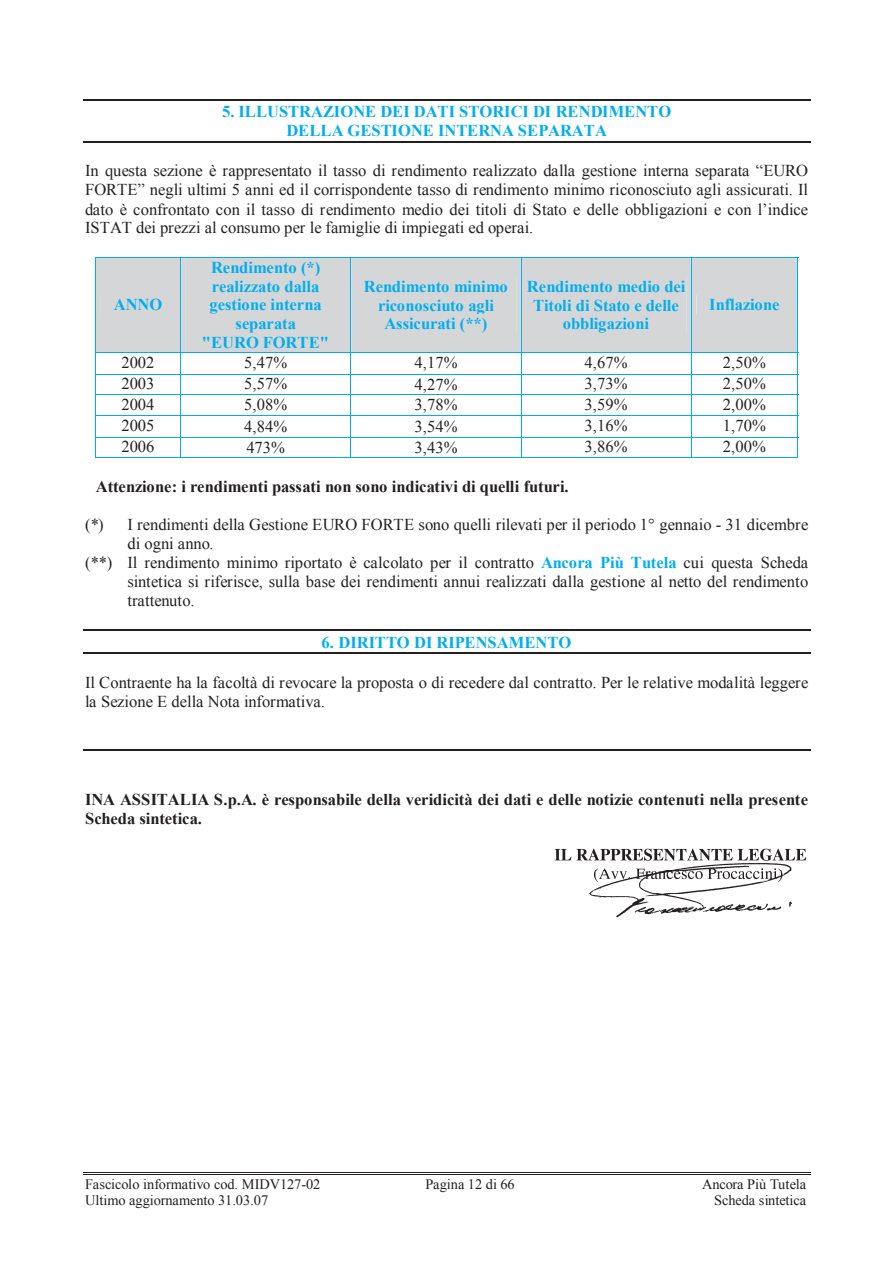
<style>
.page{position:relative;width:893px;height:1263px;background:#fff}
.page>*{position:absolute;margin:0;border:0;box-sizing:border-box;transform-origin:0 0}
.t1{font:16.5px/18.9px "Times New Roman";color:#231f20;text-align:justify}
.t2{font:700 16.5px/19px "Times New Roman";letter-spacing:-.005em;color:#00aeef;text-align:center}
.t3{font:700 16.5px/19px "Times New Roman";color:#231f20}
.t4{font:14.4px "Times New Roman";color:#231f20}
.s1{font-weight:700;color:#00aeef}
</style>
<div class="page">
<hr style="left:83px;top:1173px;width:727px;height:1px;background:#231f20">
<hr style="left:83px;top:1174px;width:727px;height:1px;background:#231f20">
<hr style="left:83px;top:99px;width:727px;height:1px;background:#231f20">
<hr style="left:83px;top:141px;width:727px;height:2px;background:#231f20">
<svg style="left:95px;top:257px;width:703px;height:201px"></svg>
<hr style="left:83px;top:629px;width:727px;height:2px;background:#231f20">
<hr style="left:83px;top:653px;width:727px;height:1px;background:#231f20">
<hr style="left:83px;top:749px;width:727px;height:2px;background:#231f20">
<img style="left:554px;top:848px;width:253px;height:69px">
<p class="t2" style="left:222px;top:102px;width:450px">5. ILLUSTRAZIONE DEI DATI STORICI DI RENDIMENTO<br>DELLA GESTIONE INTERNA SEPARATA</p>
<p class="t1" style="left:85px;top:161px;width:724px">In questa sezione è rappresentato il tasso di rendimento realizzato dalla gestione interna separata “EURO FORTE” negli ultimi 5 anni ed il corrispondente tasso di rendimento minimo riconosciuto agli assicurati. Il dato è confrontato con il tasso di rendimento medio dei titoli di Stato e delle obbligazioni e con l’indice ISTAT dei prezzi al consumo per le famiglie di impiegati ed operai.</p>
<p class="t2" style="left:114px;top:295px;width:50px">ANNO</p>
<p class="t2" style="left:202px;top:257px;width:129px">Rendimento (*) realizzato dalla gestione interna separata<br>"EURO FORTE"</p>
<p class="t2" style="left:364px;top:277px;width:145px">Rendimento minimo riconosciuto agli<br>Assicurati (**)</p>
<p class="t2" style="left:527px;top:277px;width:160px">Rendimento medio dei<br>Titoli di Stato e delle obbligazioni</p>
<p class="t2" style="left:709px;top:295px;width:72px">Inflazione</p>
<p class="t1" style="left:121px;top:353px;width:35px">2002</p>
<p class="t1" style="left:244px;top:353px;width:44px">5,47%</p>
<p class="t1" style="left:414px;top:353px;width:44px">4,17%</p>
<p class="t1" style="left:584px;top:353px;width:44px">4,67%</p>
<p class="t1" style="left:723px;top:353px;width:44px">2,50%</p>
<p class="t1" style="left:121px;top:374px;width:35px">2003</p>
<p class="t1" style="left:244px;top:374px;width:44px">5,57%</p>
<p class="t1" style="left:414px;top:375px;width:44px">4,27%</p>
<p class="t1" style="left:584px;top:374px;width:44px">3,73%</p>
<p class="t1" style="left:723px;top:374px;width:44px">2,50%</p>
<p class="t1" style="left:121px;top:395px;width:35px">2004</p>
<p class="t1" style="left:244px;top:395px;width:44px">5,08%</p>
<p class="t1" style="left:414px;top:395px;width:44px">3,78%</p>
<p class="t1" style="left:584px;top:395px;width:44px">3,59%</p>
<p class="t1" style="left:723px;top:395px;width:44px">2,00%</p>
<p class="t1" style="left:121px;top:416px;width:35px">2005</p>
<p class="t1" style="left:244px;top:417px;width:44px">4,84%</p>
<p class="t1" style="left:414px;top:417px;width:44px">3,54%</p>
<p class="t1" style="left:584px;top:416px;width:44px">3,16%</p>
<p class="t1" style="left:723px;top:416px;width:44px">1,70%</p>
<p class="t1" style="left:121px;top:437px;width:35px">2006</p>
<p class="t1" style="left:246px;top:438px;width:40px">473%</p>
<p class="t1" style="left:414px;top:438px;width:44px">3,43%</p>
<p class="t1" style="left:584px;top:437px;width:44px">3,86%</p>
<p class="t1" style="left:723px;top:437px;width:44px">2,00%</p>
<p class="t3" style="left:96px;top:477px;width:474px">Attenzione: i rendimenti passati non sono indicativi di quelli futuri.</p>
<p class="t1" style="left:85px;top:515px;width:20px">(*)</p>
<p class="t1" style="left:127px;top:515px;width:682px">I rendimenti della Gestione EURO FORTE sono quelli rilevati per il periodo 1° gennaio - 31 dicembre</p>
<p class="t1" style="left:127px;top:534px;width:88px">di ogni anno.</p>
<p class="t1" style="left:85px;top:553px;width:724px">(**) Il rendimento minimo riportato è calcolato per il contratto <span class="s1">Ancora Più Tutela</span> cui questa Scheda</p>
<p class="t1" style="left:127px;top:572px;width:682px">sintetica si riferisce, sulla base dei rendimenti annui realizzati dalla gestione al netto del rendimento</p>
<p class="t1" style="left:127px;top:591px;width:69px">trattenuto.</p>
<p class="t2" style="left:321px;top:633px;width:251px">6. DIRITTO DI RIPENSAMENTO</p>
<p class="t1" style="left:85px;top:673px;width:725px">Il Contraente ha la facoltà di revocare la proposta o di recedere dal contratto. Per le relative modalità leggere la Sezione E della Nota informativa.</p>
<p class="t3" style="left:85px;top:790px;width:724px">INA ASSITALIA S.p.A. è responsabile della veridicità dei dati e delle notizie contenuti nella presente<br>Scheda sintetica.</p>
<p class="t4" style="left:85px;top:1176px;width:237px">Fascicolo informativo cod. MIDV127-02</p>
<p class="t4" style="left:425px;top:1176px;width:91px">Pagina 12 di 66</p>
<p class="t4" style="left:702px;top:1176px;width:106px">Ancora Più Tutela</p>
<p class="t4" style="left:85px;top:1192px;width:185px">Ultimo aggiornamento 31.03.07</p>
<p class="t4" style="left:714px;top:1192px;width:93px">Scheda sintetica</p>
</div>
